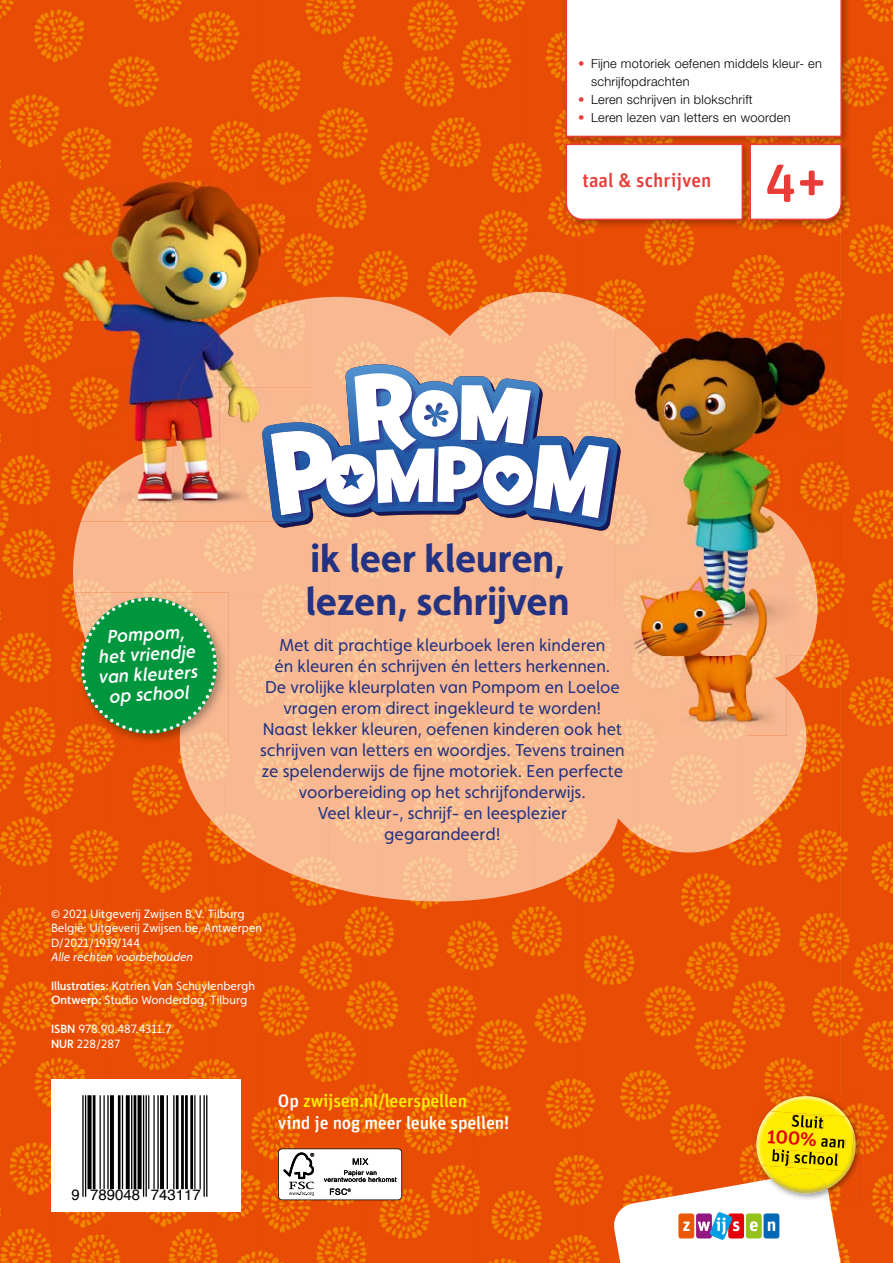
<style>
.page{position:relative;width:893px;height:1263px;background:#fff}
.page>*{position:absolute;margin:0;border:0;box-sizing:border-box;transform-origin:0 0}
.t1{font:500 54px "Unit Rounded Pro";color:#e83c39}
.t2{font:700 39px/43.5px "Faricy New";color:#243282}
.t3{font:500 20.25px "Unit Rounded Pro";color:#e3000b}
.t4{font:500 19.5px "Unit Rounded Pro";color:#e83c39}
.t5{font:italic 500 18.45px/20.1px "Faricy New";color:#fff;text-align:center}
.t6{font:500 18px/21.6px "Unit Rounded Pro";letter-spacing:-.01em;color:#fff}
.t7{font:17.25px/21px "Faricy New";color:#243282;text-align:center}
.t8{font:15px "Helvetica";color:#000}
.t9{font:300 12.75px/18px "Helvetica Neue LT Pro";letter-spacing:.02em;color:#000}
.t10{font:12px/14.4px "Faricy New";color:#fff}
.t11{font:italic 12px "Faricy New";color:#fff}
.s1{color:#e83c39}
.s2{font-weight:500}
.s3{color:#ffed00}
</style>
<div class="page">
<img style="left:0;top:0;width:525px;height:210px">
<img style="left:525px;top:0;width:53px;height:292px">
<img style="left:841px;top:0;width:52px;height:1158px">
<img style="left:0;top:210px;width:52px;height:1053px">
<img style="left:312px;top:210px;width:214px;height:82px">
<img style="left:578px;top:228px;width:263px;height:92px">
<img style="left:52px;top:522px;width:53px;height:741px">
<img style="left:788px;top:656px;width:53px;height:436px">
<img style="left:105px;top:745px;width:105px;height:518px">
<img style="left:210px;top:835px;width:52px;height:428px">
<img style="left:578px;top:800px;width:210px;height:410px">
<img style="left:262px;top:887px;width:105px;height:376px">
<img style="left:473px;top:889px;width:105px;height:374px">
<img style="left:367px;top:897px;width:106px;height:366px">
<img style="left:849px;top:1158px;width:44px;height:105px">
<img style="left:578px;top:1210px;width:34px;height:53px">
<svg style="left:612px;top:1171px;width:237px;height:92px"></svg>
<img style="left:752px;top:1092px;width:111px;height:108px">
<img style="left:752px;top:1179px;width:78px;height:21px">
<img style="left:770px;top:1096px;width:76px;height:15px">
<img style="left:761px;top:1131px;width:95px;height:58px">
<img style="left:771px;top:1173px;width:56px;height:20px">
<img style="left:756px;top:1111px;width:98px;height:60px">
<img style="left:792px;top:1114px;width:32px;height:15px">
<img style="left:821px;top:1138px;width:25px;height:10px">
<svg style="left:772px;top:1149px;width:12px;height:13px"></svg>
<img style="left:785px;top:1150px;width:4px;height:16px">
<img style="left:789px;top:1150px;width:49px;height:16px">
<div style="left:51px;top:1079px;width:189px;height:133px;background:#fff"></div>
<svg style="left:278px;top:1148px;width:124px;height:52px"></svg>
<svg style="left:86px;top:1095px;width:122px;height:102px"></svg>
<hr style="left:82px;top:1095px;width:2px;height:102px;background:#000">
<hr style="left:85px;top:1095px;width:1px;height:102px;background:#000">
<div style="left:87px;top:1095px;width:5px;height:94px;background:#000"></div>
<hr style="left:93px;top:1095px;width:2px;height:94px;background:#000">
<hr style="left:100px;top:1095px;width:1px;height:94px;background:#000">
<hr style="left:103px;top:1095px;width:2px;height:94px;background:#000">
<hr style="left:107px;top:1095px;width:2px;height:94px;background:#000">
<svg style="left:110px;top:1095px;width:4px;height:94px"></svg>
<hr style="left:118px;top:1095px;width:3px;height:94px;background:#000">
<hr style="left:122px;top:1095px;width:1px;height:94px;background:#000">
<svg style="left:126px;top:1095px;width:4px;height:94px"></svg>
<hr style="left:131px;top:1095px;width:1px;height:94px;background:#000">
<hr style="left:134px;top:1095px;width:2px;height:94px;background:#000">
<svg style="left:138px;top:1095px;width:4px;height:94px"></svg>
<hr style="left:143px;top:1095px;width:1px;height:102px;background:#000">
<hr style="left:146px;top:1095px;width:1px;height:102px;background:#000">
<hr style="left:148px;top:1095px;width:1px;height:94px;background:#000">
<hr style="left:153px;top:1095px;width:2px;height:94px;background:#000">
<hr style="left:157px;top:1095px;width:2px;height:94px;background:#000">
<hr style="left:160px;top:1095px;width:4px;height:94px;background:#000">
<hr style="left:167px;top:1095px;width:1px;height:94px;background:#000">
<hr style="left:173px;top:1095px;width:2px;height:94px;background:#000">
<hr style="left:176px;top:1095px;width:3px;height:94px;background:#000">
<hr style="left:181px;top:1095px;width:3px;height:94px;background:#000">
<hr style="left:185px;top:1095px;width:3px;height:94px;background:#000">
<hr style="left:190px;top:1095px;width:3px;height:94px;background:#000">
<hr style="left:194px;top:1095px;width:1px;height:94px;background:#000">
<hr style="left:200px;top:1095px;width:1px;height:94px;background:#000">
<hr style="left:203px;top:1095px;width:2px;height:102px;background:#000">
<hr style="left:206px;top:1095px;width:1px;height:102px;background:#000">
<img style="left:562px;top:0;width:47px;height:228px">
<img style="left:803px;top:0;width:48px;height:228px">
<img style="left:609px;top:137px;width:194px;height:91px">
<svg style="left:566px;top:144px;width:177px;height:76px"></svg>
<svg style="left:566px;top:0;width:276px;height:137px"></svg>
<div style="left:585px;top:59px;width:236px;height:12px;background:#fff"></div>
<div style="left:578px;top:77px;width:111px;height:12px;background:#fff"></div>
<div style="left:585px;top:95px;width:167px;height:12px;background:#fff"></div>
<div style="left:585px;top:113px;width:205px;height:9px;background:#fff"></div>
<svg style="left:749px;top:144px;width:93px;height:76px"></svg>
<img style="left:312px;top:292px;width:316px;height:72px">
<img style="left:535px;top:531px;width:103px;height:358px">
<img style="left:328px;top:531px;width:52px;height:366px">
<img style="left:71px;top:522px;width:258px;height:75px">
<img style="left:225px;top:596px;width:104px;height:291px">
<img style="left:741px;top:656px;width:76px;height:144px">
<img style="left:180px;top:745px;width:46px;height:90px">
<img style="left:637px;top:736px;width:104px;height:116px">
<img style="left:740px;top:800px;width:44px;height:38px">
<img style="left:76px;top:592px;width:152px;height:153px">
<svg style="left:75px;top:596px;width:143px;height:139px;background:#44964a"></svg>
<img style="left:704px;top:320px;width:138px;height:144px">
<img style="left:748px;top:464px;width:94px;height:96px">
<img style="left:826px;top:560px;width:16px;height:96px">
<img style="left:616px;top:320px;width:88px;height:288px">
<img style="left:704px;top:432px;width:44px;height:134px">
<img style="left:748px;top:503px;width:44px;height:153px">
<img style="left:792px;top:529px;width:34px;height:127px">
<img style="left:616px;top:608px;width:7px;height:48px">
<img style="left:623px;top:566px;width:164px;height:170px">
<svg style="left:262px;top:364px;width:356px;height:163px;background:#cd9f8b"></svg>
<img style="left:609px;top:448px;width:4px;height:73px">
<img style="left:36px;top:172px;width:276px;height:150px">
<img style="left:36px;top:322px;width:183px;height:50px">
<img style="left:82px;top:372px;width:91px;height:50px">
<img style="left:36px;top:372px;width:46px;height:150px">
<img style="left:82px;top:422px;width:91px;height:24px">
<img style="left:219px;top:298px;width:93px;height:179px">
<img style="left:173px;top:335px;width:47px;height:142px">
<img style="left:81px;top:446px;width:92px;height:76px">
<img style="left:173px;top:477px;width:89px;height:45px">
<svg style="left:271px;top:364px;width:338px;height:160px"></svg>
<img style="left:262px;top:422px;width:50px;height:100px">
<img style="left:285px;top:515px;width:27px;height:3px">
<img style="left:271px;top:431px;width:41px;height:84px">
<p class="t9" style="left:591px;top:54px;width:232px;text-indent:-13px"><span class="s1">•</span> Fĳne motoriek oefenen middels kleur- en schrĳfopdrachten</p>
<p class="t9" style="left:578px;top:90px;width:176px"><span class="s1">•</span> Leren schrĳven in blokschrift</p>
<p class="t9" style="left:578px;top:108px;width:214px"><span class="s1">•</span> Leren lezen van letters en woorden</p>
<p class="t4" style="left:583px;top:167px;width:130px">taal &amp; schrijven</p>
<h1 class="t1" style="left:765px;top:142px;width:64px">4+</h1>
<p class="t5" style="left:96px;top:626px;width:101px;rotate:-3deg">Pompom, het vriendje van kleuters op school</p>
<h2 class="t2" style="left:306px;top:536px;width:265px">ik leer kleuren, lezen, schrijven</h2>
<p class="t7" style="left:260px;top:635px;width:366px">Met dit prachtige kleurboek leren kinderen<br>én kleuren én schrijven én letters herkennen.<br>De vrolijke kleurplaten van Pompom en Loeloe vragen erom direct ingekleurd te worden!<br>Naast lekker kleuren, oefenen kinderen ook het schrijven van letters en woordjes. Tevens trainen ze spelenderwijs de fijne motoriek. Een perfecte voorbereiding op het schrijfonderwijs.<br>Veel kleur-, schrijf- en leesplezier gegarandeerd!</p>
<p class="t10" style="left:51px;top:906px;width:213px">© 2021 Uitgeverij Zwijsen B.V. Tilburg<br>België: Uitgeverij Zwijsen.be, Antwerpen<br>D/2021/1919/144</p>
<p class="t11" style="left:51px;top:950px;width:143px">Alle rechten voorbehouden</p>
<p class="t10" style="left:51px;top:978px;width:205px"><span class="s2">Illustraties:</span> Katrien Van Schuylenbergh<br><span class="s2">Ontwerp:</span> Studio Wonderdag, Tilburg</p>
<p class="t10" style="left:51px;top:1022px;width:122px"><span class="s2">ISBN</span> 978.90.487.4311.7<br><span class="s2">NUR</span> 228/287</p>
<p class="t6" style="left:278px;top:1089px;width:233px">Op <span class="s3">zwijsen.nl/leerspellen<br></span>vind je nog meer leuke spellen!</p>
<p class="t8" style="left:72px;top:1183px;width:131px">9 789048 743117</p>
<p class="t3" style="left:768px;top:1121px;width:52px;rotate:4deg">100%</p>
</div>
